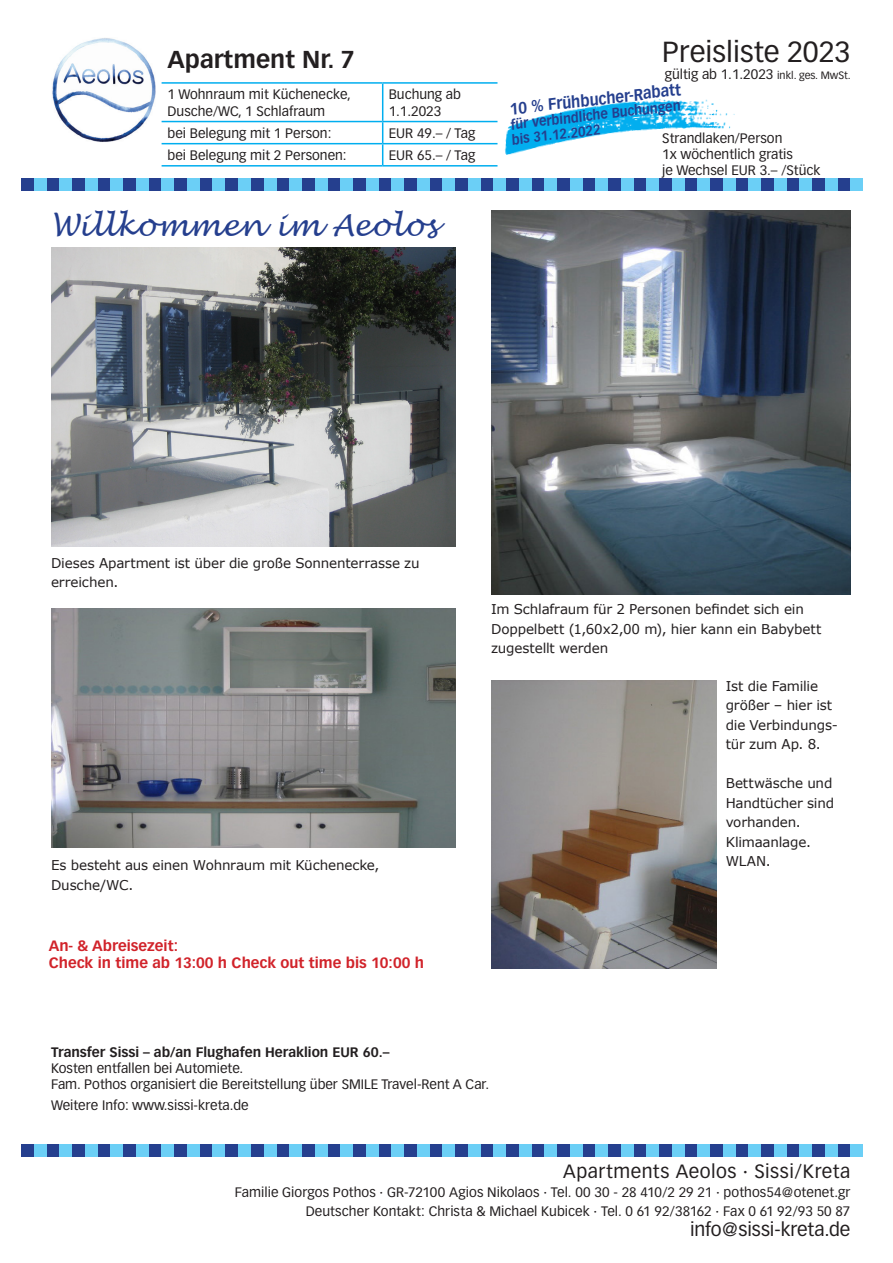
<style>
.page{position:relative;width:893px;height:1263px;background:#fff}
.page>*{position:absolute;margin:0;border:0;box-sizing:border-box;transform-origin:0 0}
.t1{font:italic 30px "Lucida Handwriting";letter-spacing:.005em;color:#253f8e}
.t2{font:28.5px "Vectora LH";color:#231f20}
.t3{font:700 24px "Vectora LH";color:#231f20}
.t4{font:18.9px "Vectora LH";letter-spacing:.02em;color:#231f20}
.t5{font:18.9px "Vectora LH";letter-spacing:-.01em;color:#231f20}
.t6{font:700 16.05px "Vectora LH";color:#253f8e;scale:.91 1}
.t7{font:700 14.7px/17.7px "Vectora LH";color:#d1232a}
.t8{font:700 13.8px/14.7px "Vectora LH";color:#253f8e;scale:.91 1}
.t9{font:13.5px/16.2px "Vectora LH";color:#231f20}
.t10{font:13.5px/19.5px "Verdana";letter-spacing:-.01em;color:#231f20}
.t11{font:700 13.5px "Vectora LH";color:#231f20}
.s1{font-size:10.5px}
</style>
<div class="page">
<div style="left:21px;top:179px;width:842px;height:12px;background:#253f8e"></div>
<div style="left:34px;top:179px;width:13px;height:12px;background:#6bcff6"></div>
<div style="left:60px;top:179px;width:12px;height:12px;background:#6bcff6"></div>
<div style="left:85px;top:179px;width:13px;height:12px;background:#6bcff6"></div>
<div style="left:111px;top:179px;width:12px;height:12px;background:#6bcff6"></div>
<div style="left:136px;top:179px;width:13px;height:12px;background:#6bcff6"></div>
<div style="left:162px;top:179px;width:12px;height:12px;background:#6bcff6"></div>
<div style="left:187px;top:179px;width:13px;height:12px;background:#6bcff6"></div>
<div style="left:213px;top:179px;width:12px;height:12px;background:#6bcff6"></div>
<div style="left:238px;top:179px;width:13px;height:12px;background:#6bcff6"></div>
<div style="left:264px;top:179px;width:12px;height:12px;background:#6bcff6"></div>
<div style="left:289px;top:179px;width:13px;height:12px;background:#6bcff6"></div>
<div style="left:315px;top:179px;width:12px;height:12px;background:#6bcff6"></div>
<div style="left:340px;top:179px;width:13px;height:12px;background:#6bcff6"></div>
<div style="left:366px;top:179px;width:12px;height:12px;background:#6bcff6"></div>
<div style="left:391px;top:179px;width:13px;height:12px;background:#6bcff6"></div>
<div style="left:417px;top:179px;width:12px;height:12px;background:#6bcff6"></div>
<div style="left:442px;top:179px;width:13px;height:12px;background:#6bcff6"></div>
<div style="left:468px;top:179px;width:12px;height:12px;background:#6bcff6"></div>
<div style="left:493px;top:179px;width:13px;height:12px;background:#6bcff6"></div>
<div style="left:519px;top:179px;width:12px;height:12px;background:#6bcff6"></div>
<div style="left:544px;top:179px;width:13px;height:12px;background:#6bcff6"></div>
<div style="left:570px;top:179px;width:13px;height:12px;background:#6bcff6"></div>
<div style="left:595px;top:179px;width:13px;height:12px;background:#6bcff6"></div>
<div style="left:621px;top:179px;width:13px;height:12px;background:#6bcff6"></div>
<div style="left:646px;top:179px;width:13px;height:12px;background:#6bcff6"></div>
<div style="left:672px;top:179px;width:13px;height:12px;background:#6bcff6"></div>
<div style="left:697px;top:179px;width:13px;height:12px;background:#6bcff6"></div>
<div style="left:723px;top:179px;width:13px;height:12px;background:#6bcff6"></div>
<div style="left:748px;top:179px;width:13px;height:12px;background:#6bcff6"></div>
<div style="left:774px;top:179px;width:13px;height:12px;background:#6bcff6"></div>
<div style="left:799px;top:179px;width:13px;height:12px;background:#6bcff6"></div>
<div style="left:825px;top:179px;width:13px;height:12px;background:#6bcff6"></div>
<div style="left:850px;top:179px;width:13px;height:12px;background:#6bcff6"></div>
<div style="left:21px;top:1144px;width:842px;height:13px;background:#253f8e"></div>
<div style="left:34px;top:1144px;width:13px;height:13px;background:#6bcff6"></div>
<div style="left:60px;top:1144px;width:12px;height:13px;background:#6bcff6"></div>
<div style="left:85px;top:1144px;width:13px;height:13px;background:#6bcff6"></div>
<div style="left:111px;top:1144px;width:12px;height:13px;background:#6bcff6"></div>
<div style="left:136px;top:1144px;width:13px;height:13px;background:#6bcff6"></div>
<div style="left:162px;top:1144px;width:12px;height:13px;background:#6bcff6"></div>
<div style="left:187px;top:1144px;width:13px;height:13px;background:#6bcff6"></div>
<div style="left:213px;top:1144px;width:12px;height:13px;background:#6bcff6"></div>
<div style="left:238px;top:1144px;width:13px;height:13px;background:#6bcff6"></div>
<div style="left:264px;top:1144px;width:12px;height:13px;background:#6bcff6"></div>
<div style="left:289px;top:1144px;width:13px;height:13px;background:#6bcff6"></div>
<div style="left:315px;top:1144px;width:12px;height:13px;background:#6bcff6"></div>
<div style="left:340px;top:1144px;width:13px;height:13px;background:#6bcff6"></div>
<div style="left:366px;top:1144px;width:12px;height:13px;background:#6bcff6"></div>
<div style="left:391px;top:1144px;width:13px;height:13px;background:#6bcff6"></div>
<div style="left:417px;top:1144px;width:12px;height:13px;background:#6bcff6"></div>
<div style="left:442px;top:1144px;width:13px;height:13px;background:#6bcff6"></div>
<div style="left:468px;top:1144px;width:12px;height:13px;background:#6bcff6"></div>
<div style="left:493px;top:1144px;width:13px;height:13px;background:#6bcff6"></div>
<div style="left:519px;top:1144px;width:12px;height:13px;background:#6bcff6"></div>
<div style="left:544px;top:1144px;width:13px;height:13px;background:#6bcff6"></div>
<div style="left:570px;top:1144px;width:13px;height:13px;background:#6bcff6"></div>
<div style="left:595px;top:1144px;width:13px;height:13px;background:#6bcff6"></div>
<div style="left:621px;top:1144px;width:13px;height:13px;background:#6bcff6"></div>
<div style="left:646px;top:1144px;width:13px;height:13px;background:#6bcff6"></div>
<div style="left:672px;top:1144px;width:13px;height:13px;background:#6bcff6"></div>
<div style="left:697px;top:1144px;width:13px;height:13px;background:#6bcff6"></div>
<div style="left:723px;top:1144px;width:13px;height:13px;background:#6bcff6"></div>
<div style="left:748px;top:1144px;width:13px;height:13px;background:#6bcff6"></div>
<div style="left:774px;top:1144px;width:13px;height:13px;background:#6bcff6"></div>
<div style="left:799px;top:1144px;width:13px;height:13px;background:#6bcff6"></div>
<div style="left:825px;top:1144px;width:13px;height:13px;background:#6bcff6"></div>
<div style="left:850px;top:1144px;width:13px;height:13px;background:#6bcff6"></div>
<img style="left:52px;top:38px;width:104px;height:104px">
<img style="left:51px;top:248px;width:404px;height:298px">
<img style="left:491px;top:210px;width:359px;height:384px">
<img style="left:51px;top:609px;width:404px;height:238px">
<hr style="left:162px;top:82px;width:221px;height:2px;background:#00aeef">
<hr style="left:383px;top:82px;width:114px;height:2px;background:#00aeef">
<hr style="left:162px;top:121px;width:221px;height:1px;background:#00aeef">
<hr style="left:383px;top:121px;width:114px;height:1px;background:#00aeef">
<hr style="left:162px;top:143px;width:221px;height:1px;background:#00aeef">
<hr style="left:383px;top:143px;width:114px;height:1px;background:#00aeef">
<hr style="left:162px;top:165px;width:221px;height:2px;background:#00aeef">
<hr style="left:383px;top:165px;width:114px;height:2px;background:#00aeef">
<hr style="left:382px;top:84px;width:1px;height:37px;background:#00aeef">
<svg style="left:382px;top:122px;width:1px;height:43px"></svg>
<img style="left:496px;top:99px;width:239px;height:68px">
<img style="left:491px;top:680px;width:225px;height:288px">
<h3 class="t3" style="left:168px;top:44px;width:189px">Apartment Nr. 7</h3>
<p class="t9" style="left:168px;top:86px;width:185px">1 Wohnraum mit Küchenecke,<br>Dusche/WC, 1 Schlafraum</p>
<p class="t9" style="left:389px;top:86px;width:74px">Buchung ab<br>1.1.2023</p>
<p class="t9" style="left:168px;top:125px;width:165px">bei Belegung mit 1 Person:</p>
<p class="t9" style="left:389px;top:125px;width:88px">EUR 49.– / Tag</p>
<p class="t9" style="left:168px;top:147px;width:181px">bei Belegung mit 2 Personen:</p>
<p class="t9" style="left:389px;top:147px;width:88px">EUR 65.– / Tag</p>
<h1 class="t1" style="left:51px;top:207px;width:388px">Willkommen im Aeolos</h1>
<h2 class="t2" style="left:662px;top:36px;width:190px">Preisliste 2023</h2>
<p class="t9" style="left:665px;top:66px;width:188px">gültig ab 1.1.2023 <span class="s1">inkl. ges. MwSt.</span></p>
<p class="t6" style="left:508px;top:100px;width:191px;rotate:-7deg">10 % Frühbucher-Rabatt</p>
<p class="t8" style="left:509px;top:118px;width:190px;rotate:-7deg">für verbindliche Buchungen bis 31.12.2022</p>
<p class="t9" style="left:662px;top:130px;width:160px">Strandlaken/Person<br>1x wöchentlich gratis<br>je Wechsel EUR 3.– /Stück</p>
<p class="t10" style="left:51px;top:553px;width:370px">Dieses Apartment ist über die große Sonnenterrasse zu erreichen.</p>
<p class="t10" style="left:51px;top:855px;width:330px">Es besteht aus einen Wohnraum mit Küchenecke,<br>Dusche/WC.</p>
<p class="t7" style="left:49px;top:936px;width:377px">An- &amp; Abreisezeit:<br>Check in time ab 13:00 h Check out time bis 10:00 h</p>
<p class="t10" style="left:491px;top:600px;width:332px">Im Schlafraum für 2 Personen befindet sich ein<br>Doppelbett (1,60x2,00 m), hier kann ein Babybett zugestellt werden</p>
<p class="t10" style="left:726px;top:676px;width:114px">Ist die Familie größer – hier ist die Verbindungs&shy;tür zum Ap. 8.</p>
<p class="t10" style="left:726px;top:774px;width:110px">Bettwäsche und<br>Handtücher sind vorhanden.<br>Klimaanlage.<br>WLAN.</p>
<p class="t11" style="left:51px;top:1044px;width:340px">Transfer Sissi – ab/an Flughafen Heraklion EUR 60.–</p>
<p class="t9" style="left:51px;top:1060px;width:440px">Kosten entfallen bei Automiete.<br>Fam. Pothos organisiert die Bereitstellung über SMILE Travel-Rent A Car.</p>
<p class="t9" style="left:51px;top:1097px;width:199px">Weitere Info: www.sissi-kreta.de</p>
<h3 class="t4" style="left:563px;top:1160px;width:289px">Apartments Aeolos · Sissi/Kreta</h3>
<p class="t9" style="left:235px;top:1183px;width:617px;line-height:18.9px;text-align:right">Familie Giorgos Pothos · GR-72100 Agios Nikolaos · Tel. 00 30 - 28 410/2 29 21 · pothos54@otenet.gr<br>Deutscher Kontakt: Christa &amp; Michael Kubicek · Tel. 0 61 92/38162 · Fax 0 61 92/93 50 87</p>
<h3 class="t5" style="left:690px;top:1218px;width:162px">info@sissi-kreta.de</h3>
</div>
